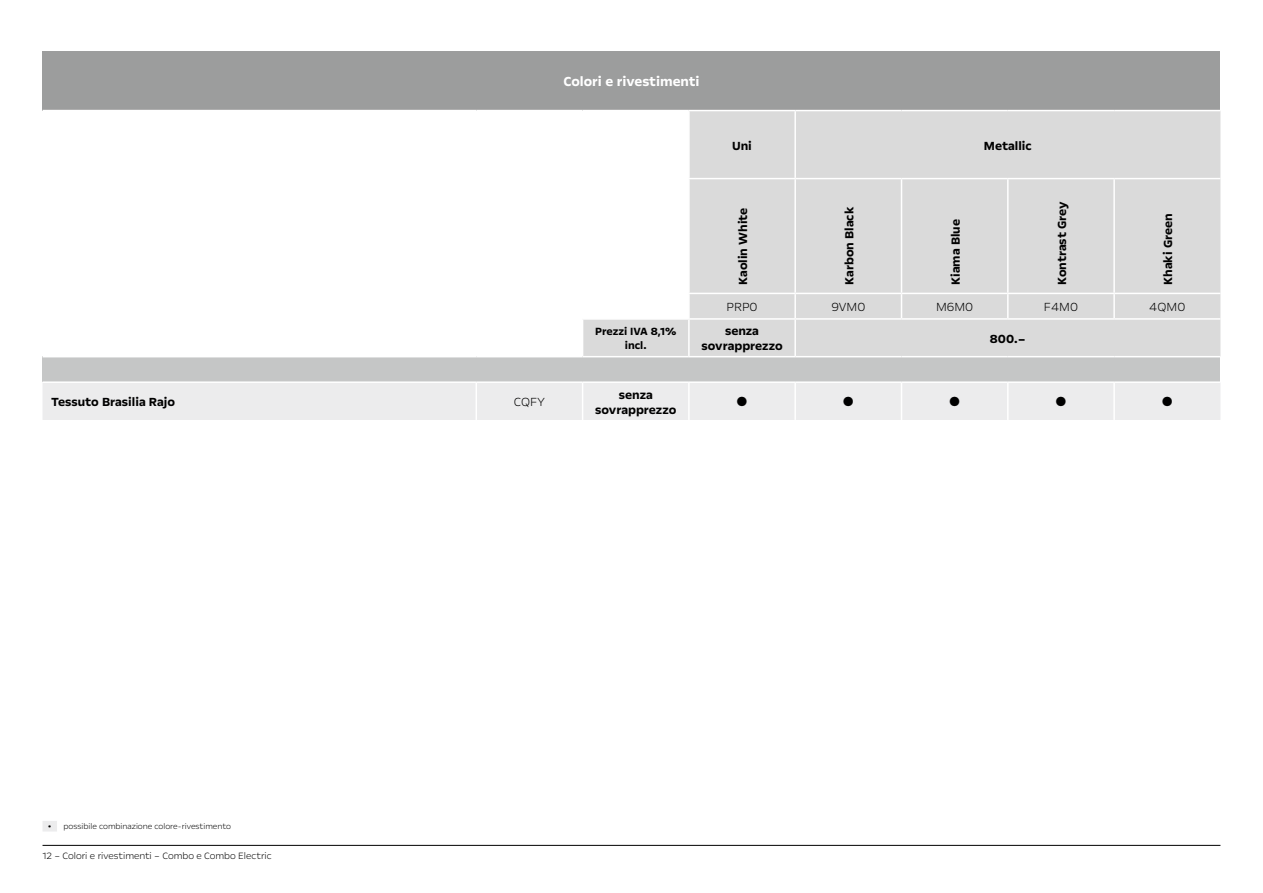
<style>
.page{position:relative;width:1263px;height:893px;background:#fff}
.page>*{position:absolute;margin:0;border:0;box-sizing:border-box;transform-origin:0 0}
.t1{font:700 15px "Opel Next";color:#fff}
.t2{font:15px "European Pi Std 1";color:#000}
.t3{font:700 13.5px/15px "Opel Next";color:#000;text-align:center}
.t4{font:300 13.5px "Opel Next";color:#000}
.t5{font:700 12px/14.4px "Opel Next";color:#000;text-align:center}
.t6{font:300 10.5px "Opel Next";color:#000}
.t7{font:300 9px "Opel Next";color:#000}
.s1{font-weight:700}
</style>
<div class="page">
<hr style="left:43px;top:845px;width:1177px;height:1px;background:#000">
<div style="left:43px;top:51px;width:1177px;height:60px;background:#9c9d9d"></div>
<svg style="left:583px;top:111px;width:637px;height:245px;background:#dfdfdf"></svg>
<div style="left:43px;top:357px;width:1177px;height:25px;background:#c5c6c6"></div>
<div style="left:43px;top:383px;width:1177px;height:37px;background:#ececed"></div>
<hr style="left:43px;top:110px;width:433px;height:1px;background:#fff">
<hr style="left:476px;top:110px;width:107px;height:1px;background:#fff">
<hr style="left:583px;top:110px;width:106px;height:1px;background:#fff">
<hr style="left:689px;top:110px;width:106px;height:1px;background:#fff">
<hr style="left:688px;top:111px;width:2px;height:67px;background:#fff">
<hr style="left:795px;top:110px;width:106px;height:1px;background:#fff">
<hr style="left:901px;top:110px;width:107px;height:1px;background:#fff">
<hr style="left:1008px;top:110px;width:106px;height:1px;background:#fff">
<hr style="left:1114px;top:110px;width:106px;height:1px;background:#fff">
<hr style="left:583px;top:178px;width:106px;height:1px;background:#fff">
<hr style="left:689px;top:178px;width:106px;height:1px;background:#fff">
<hr style="left:688px;top:179px;width:2px;height:114px;background:#fff">
<hr style="left:795px;top:178px;width:106px;height:1px;background:#fff">
<hr style="left:794px;top:179px;width:2px;height:114px;background:#fff">
<hr style="left:901px;top:178px;width:107px;height:1px;background:#fff">
<hr style="left:901px;top:179px;width:1px;height:114px;background:#fff">
<hr style="left:583px;top:293px;width:106px;height:1px;background:#fff">
<hr style="left:689px;top:293px;width:106px;height:1px;background:#fff">
<hr style="left:688px;top:294px;width:2px;height:24px;background:#fff">
<hr style="left:795px;top:293px;width:106px;height:1px;background:#fff">
<hr style="left:794px;top:294px;width:2px;height:24px;background:#fff">
<hr style="left:901px;top:293px;width:107px;height:1px;background:#fff">
<svg style="left:901px;top:294px;width:1px;height:24px"></svg>
<hr style="left:583px;top:318px;width:106px;height:2px;background:#fff">
<hr style="left:689px;top:318px;width:106px;height:2px;background:#fff">
<hr style="left:688px;top:320px;width:2px;height:36px;background:#fff">
<hr style="left:795px;top:318px;width:106px;height:2px;background:#fff">
<hr style="left:794px;top:320px;width:2px;height:36px;background:#fff">
<hr style="left:901px;top:318px;width:107px;height:2px;background:#fff">
<hr style="left:1008px;top:318px;width:106px;height:2px;background:#fff">
<hr style="left:1114px;top:318px;width:106px;height:2px;background:#fff">
<hr style="left:583px;top:381px;width:106px;height:2px;background:#fff">
<hr style="left:689px;top:381px;width:106px;height:2px;background:#fff">
<hr style="left:688px;top:383px;width:2px;height:37px;background:#fff">
<hr style="left:795px;top:381px;width:106px;height:2px;background:#fff">
<hr style="left:794px;top:383px;width:2px;height:37px;background:#fff">
<hr style="left:901px;top:381px;width:107px;height:2px;background:#fff">
<hr style="left:901px;top:383px;width:1px;height:37px;background:#fff">
<hr style="left:1008px;top:381px;width:106px;height:2px;background:#fff">
<hr style="left:1007px;top:383px;width:1px;height:37px;background:#fff">
<hr style="left:1008px;top:178px;width:106px;height:1px;background:#fff">
<hr style="left:1007px;top:179px;width:1px;height:114px;background:#fff">
<hr style="left:1114px;top:178px;width:106px;height:1px;background:#fff">
<hr style="left:1113px;top:179px;width:2px;height:114px;background:#fff">
<hr style="left:1008px;top:293px;width:106px;height:1px;background:#fff">
<svg style="left:1007px;top:294px;width:1px;height:24px"></svg>
<hr style="left:1114px;top:293px;width:106px;height:1px;background:#fff">
<hr style="left:1113px;top:294px;width:2px;height:24px;background:#fff">
<hr style="left:1114px;top:381px;width:106px;height:2px;background:#fff">
<hr style="left:1113px;top:383px;width:2px;height:37px;background:#fff">
<hr style="left:43px;top:381px;width:433px;height:2px;background:#fff">
<hr style="left:476px;top:381px;width:107px;height:2px;background:#fff">
<hr style="left:475px;top:383px;width:2px;height:37px;background:#fff">
<hr style="left:582px;top:383px;width:1px;height:37px;background:#fff">
<hr style="left:794px;top:111px;width:2px;height:67px;background:#fff">
<div style="left:43px;top:821px;width:14px;height:10px;background:#ececed"></div>
<p class="t1" style="left:563px;top:72px;width:138px">Colori e rivestimenti</p>
<p class="t3" style="left:732px;top:138px;width:21px">Uni</p>
<p class="t3" style="left:984px;top:138px;width:49px">Metallic</p>
<p class="t3" style="left:735px;top:285px;width:79px;rotate:-90deg">Kaolin White</p>
<p class="t3" style="left:842px;top:285px;width:79px;rotate:-90deg">Karbon Black</p>
<p class="t3" style="left:948px;top:285px;width:67px;rotate:-90deg">Kiama Blue</p>
<p class="t3" style="left:1054px;top:285px;width:85px;rotate:-90deg">Kontrast Grey</p>
<p class="t3" style="left:1161px;top:285px;width:73px;rotate:-90deg">Khaki Green</p>
<p class="t4" style="left:726px;top:299px;width:33px">PRP0</p>
<p class="t4" style="left:831px;top:299px;width:36px">9VM0</p>
<p class="t4" style="left:936px;top:299px;width:39px">M6M0</p>
<p class="t4" style="left:1044px;top:299px;width:36px">F4M0</p>
<p class="t4" style="left:1149px;top:299px;width:37px">4QM0</p>
<p class="t5" style="left:595px;top:324px;width:83px">Prezzi IVA 8,1% incl.</p>
<p class="t3" style="left:701px;top:324px;width:83px">senza sovrapprezzo</p>
<p class="t3" style="left:990px;top:331px;width:37px">800.–</p>
<p class="t3" style="left:51px;top:394px;width:126px">Tessuto Brasilia Rajo</p>
<p class="t4" style="left:514px;top:393px;width:32px">CQFY</p>
<p class="t3" style="left:595px;top:387px;width:83px">senza sovrapprezzo</p>
<p class="t2" style="left:734px;top:395px;width:16px">•</p>
<p class="t2" style="left:841px;top:395px;width:16px">•</p>
<p class="t2" style="left:947px;top:395px;width:16px">•</p>
<p class="t2" style="left:1053px;top:395px;width:16px">•</p>
<p class="t2" style="left:1160px;top:395px;width:16px">•</p>
<p class="t7" style="left:48px;top:821px;width:185px"><span class="s1">•</span> possibile combinazione colore-rivestimento</p>
<p class="t6" style="left:43px;top:849px;width:231px">12 – Colori e rivestimenti – Combo e Combo Electric</p>
</div>
